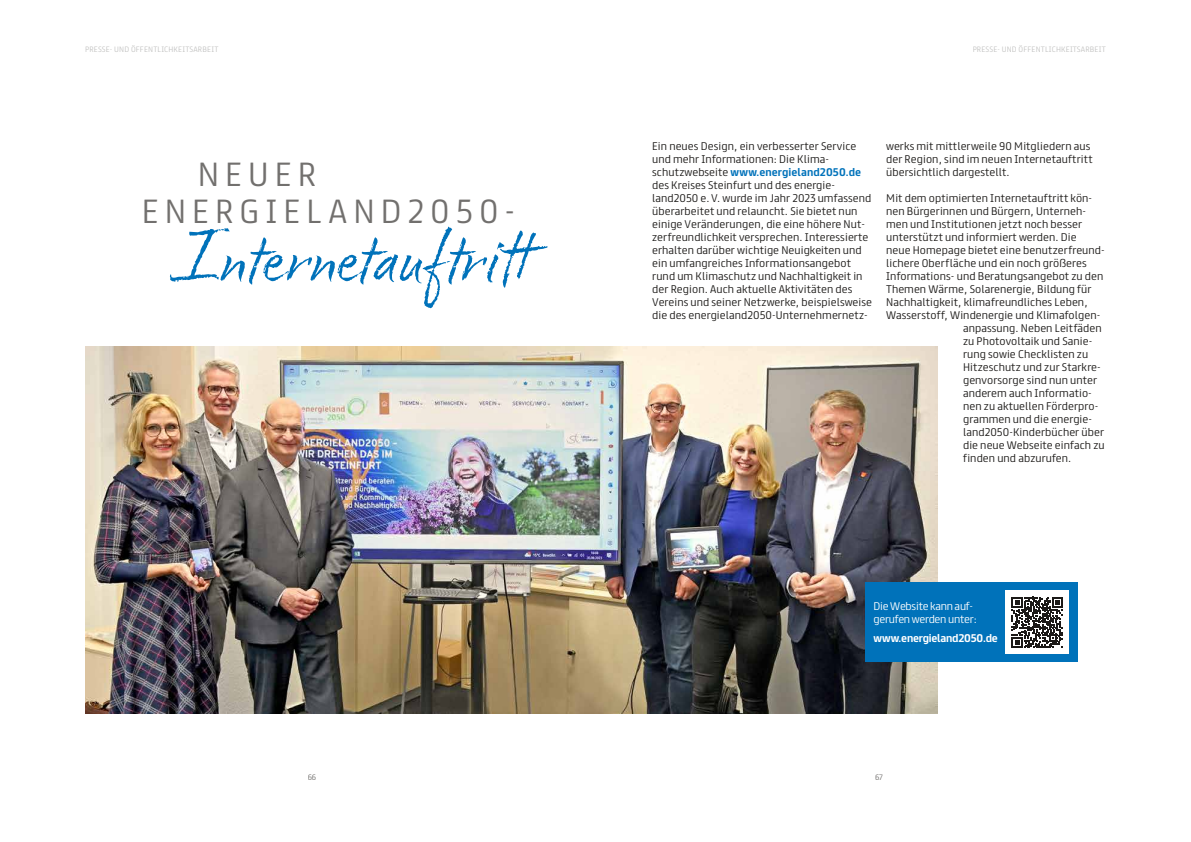
<style>
.page{position:relative;width:1191px;height:842px;background:#fff}
.page>*{position:absolute;margin:0;border:0;box-sizing:border-box;transform-origin:0 0}
.t1{font:80px "Cherry Blossoms";color:#0072ba}
.t2{font:300 30px/36.4px "FS Truman";letter-spacing:.2em;color:#72706e}
.t3{font:300 10px/13px "FS Truman";letter-spacing:.01em;color:#1b1917}
.t4{font:300 10px/13px "FS Truman";letter-spacing:-.02em;color:#fff}
.t5{font:700 10px "FS Truman";letter-spacing:-.02em;color:#fff}
.t6{font:300 7px "FS Truman";letter-spacing:.025em;color:#c3c3c2}
.t7{font:300 7px "FS Truman";color:#72706e}
.s1{font-weight:700;color:#0072ba}
</style>
<div class="page">
<img style="left:85px;top:347px;width:852px;height:367px">
<div style="left:865px;top:583px;width:212px;height:79px;background:#0072ba"></div>
<div style="left:1005px;top:590px;width:64px;height:64px;background:#fff"></div>
<svg style="left:1011px;top:597px;width:51px;height:51px"></svg>
<p class="t6" style="left:85px;top:43px;width:135px">Presse- und Öffentlichkeitsarbeit</p>
<p class="t6" style="left:972px;top:43px;width:135px">Presse- und Öffentlichkeitsarbeit</p>
<h2 class="t2" style="left:142px;top:154px;width:375px;text-indent:56px">NEUER<br>ENERGIELAND2050-</h2>
<h1 class="t1" style="left:172px;top:205px;width:378px">Internetauftritt</h1>
<p class="t3" style="left:652px;top:139px;width:221px">Ein neues Design, ein verbesserter Service und mehr Informationen: Die Klima&shy;schutzwebseite <span class="s1">www.energieland2050.de </span>des Kreises Steinfurt und des energie&shy;land2050 e.V. wurde im Jahr 2023 umfassend überarbeitet und relauncht. Sie bietet nun einige Veränderungen, die eine höhere Nut&shy;zerfreundlichkeit versprechen. Interessierte erhalten darüber wichtige Neuigkeiten und ein umfangreiches Informationsangebot rund um Klimaschutz und Nachhaltigkeit in der Region. Auch aktuelle Aktivitäten des Vereins und seiner Netzwerke, beispielsweise die des energieland2050-Unternehmernetz-</p>
<p class="t3" style="left:886px;top:139px;width:208px">werks mit mittlerweile 90 Mitgliedern aus der Region, sind im neuen Internetauftritt übersichtlich dargestellt.</p>
<p class="t3" style="left:886px;top:191px;width:207px">Mit dem optimierten Internetauftritt kön-</p>
<p class="t3" style="left:886px;top:204px;width:201px">nen Bürgerinnen und Bürgern, Unterneh-</p>
<p class="t3" style="left:886px;top:217px;width:198px">men und Institutionen jetzt noch besser</p>
<p class="t3" style="left:886px;top:230px;width:192px">unterstützt und informiert werden. Die</p>
<p class="t3" style="left:886px;top:243px;width:220px">neue Homepage bietet eine benutzerfreund-</p>
<p class="t3" style="left:886px;top:256px;width:202px">lichere Oberfläche und ein noch größeres</p>
<p class="t3" style="left:886px;top:269px;width:219px">Informations- und Beratungsangebot zu den</p>
<p class="t3" style="left:886px;top:282px;width:207px">Themen Wärme, Solarenergie, Bildung für</p>
<p class="t3" style="left:886px;top:295px;width:203px">Nachhaltigkeit, klimafreundliches Leben,</p>
<p class="t3" style="left:886px;top:308px;width:216px">Wasserstoff, Windenergie und Klimafolgen-</p>
<p class="t3" style="left:963px;top:321px;width:140px">anpassung. Neben Leitfäden</p>
<p class="t3" style="left:963px;top:334px;width:131px">zu Photovoltaik und Sanie-</p>
<p class="t3" style="left:963px;top:347px;width:127px">rung sowie Checklisten zu</p>
<p class="t3" style="left:963px;top:360px;width:139px">Hitzeschutz und zur Starkre-</p>
<p class="t3" style="left:963px;top:373px;width:136px">genvorsorge sind nun unter</p>
<p class="t3" style="left:963px;top:386px;width:130px">anderem auch Informatio-</p>
<p class="t3" style="left:963px;top:399px;width:137px">nen zu aktuellen Förderpro-</p>
<p class="t3" style="left:963px;top:412px;width:130px">grammen und die energie-</p>
<p class="t3" style="left:963px;top:425px;width:143px">land2050-Kinderbücher über</p>
<p class="t3" style="left:963px;top:438px;width:143px">die neue Webseite einfach zu</p>
<p class="t3" style="left:963px;top:451px;width:110px">finden und abzurufen.</p>
<p class="t4" style="left:873px;top:599px;width:105px">Die Website kann auf&shy;gerufen werden unter:</p>
<p class="t5" style="left:873px;top:629px;width:126px">www.energieland2050.de</p>
<p class="t7" style="left:308px;top:771px;width:10px">66</p>
<p class="t7" style="left:875px;top:771px;width:9px">67</p>
</div>
